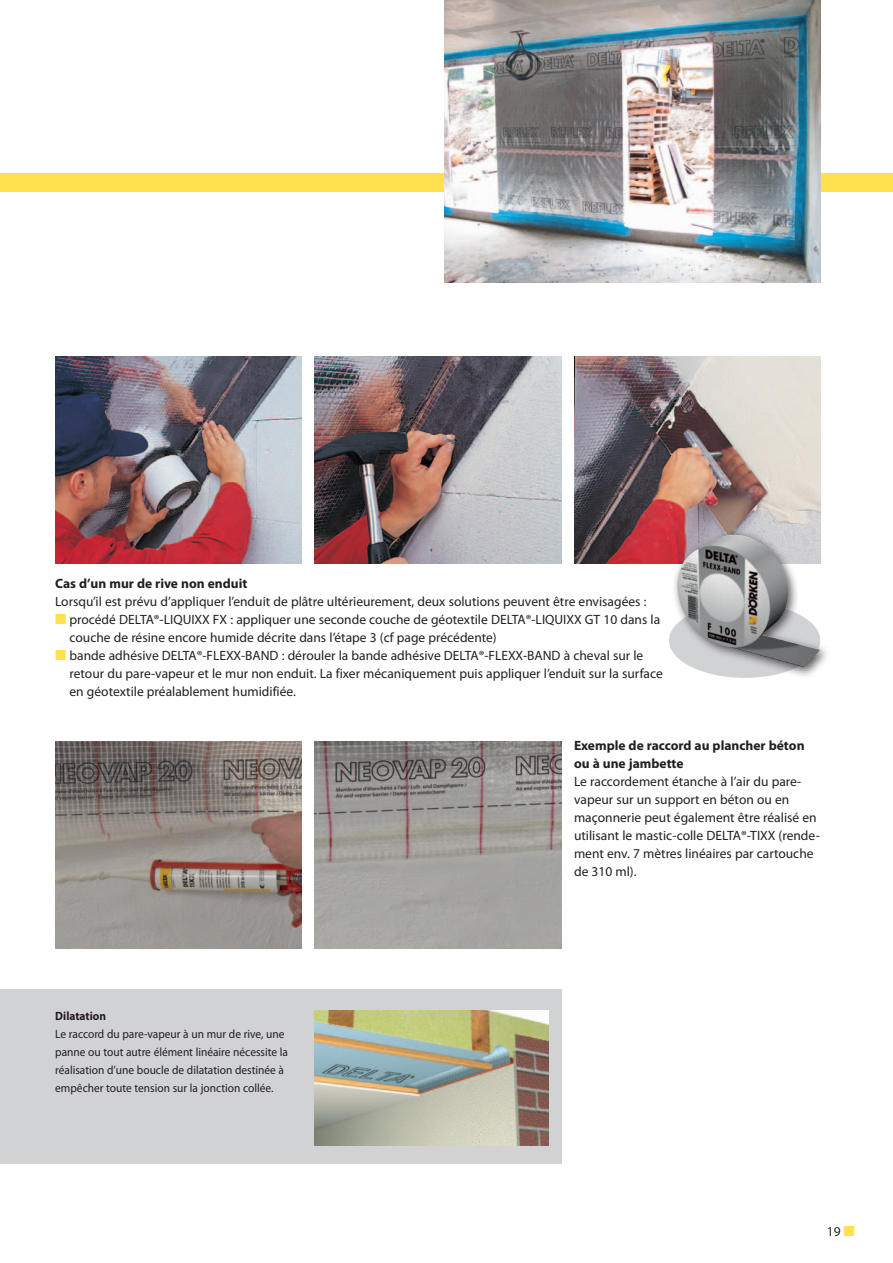
<style>
.page{position:relative;width:893px;height:1263px;background:#fff}
.page>*{position:absolute;margin:0;border:0;box-sizing:border-box;transform-origin:0 0}
.Fliess_9_12_GR{font:13.5px/18px "Myriad Pro Doerken";color:#231f20}
.Fliess_9_12_GR-2{font:700 13.5px/18px "Myriad Pro Doerken";color:#231f20}
.Seitenzahl_9_12_rech{font:13.5px "Myriad Pro Doerken";color:#231f20}
.Fliess_9_12_GR-3{font:12px/18px "Myriad Pro Doerken";color:#231f20;scale:.95 1}
.Fliess_9_12_GR-4{font:700 12px "Myriad Pro Doerken";color:#231f20;scale:.95 1}
.s1{color:#ffe04e}
</style>
<div class="page">
<div style="left:0;top:174px;width:893px;height:18px;background:#ffe04e"></div>
<div style="left:0;top:989px;width:561px;height:175px;background:#d1d2d4"></div>
<img style="left:315px;top:1011px;width:234px;height:135px">
<img style="left:444px;top:0;width:377px;height:282px">
<img style="left:55px;top:742px;width:247px;height:206px">
<img style="left:55px;top:357px;width:247px;height:206px">
<img style="left:315px;top:357px;width:246px;height:206px">
<img style="left:574px;top:357px;width:247px;height:206px">
<img style="left:315px;top:742px;width:246px;height:206px">
<div style="left:671px;top:529px;width:160px;height:149px;background:#231f20;opacity:.75"></div>
<img style="left:677px;top:535px;width:143px;height:132px">
<p class="Fliess_9_12_GR-2" style="left:55px;top:574px;width:194px">Cas d’un mur de rive non enduit</p>
<p class="Fliess_9_12_GR" style="left:55px;top:592px;width:593px">Lorsqu’il est prévu d’appliquer l’enduit de plâtre ultérieurement, deux solutions peuvent être envisagées :</p>
<p class="Fliess_9_12_GR" style="left:70px;top:610px;width:592px;text-indent:-14px"><span class="s1">■</span> procédé DELTA®-LIQUIXX FX : appliquer une seconde couche de géotextile DELTA®-LIQUIXX GT 10 dans la couche de résine encore humide décrite dans l’étape 3 (cf page précédente)</p>
<p class="Fliess_9_12_GR" style="left:70px;top:646px;width:595px;text-indent:-14px"><span class="s1">■</span> bande adhésive DELTA®-FLEXX-BAND : dérouler la bande adhésive DELTA®-FLEXX-BAND à cheval sur le retour du pare-vapeur et le mur non enduit. La fixer mécaniquement puis appliquer l’enduit sur la surface en géotextile préalablement humidifiée.</p>
<p class="Fliess_9_12_GR-2" style="left:574px;top:736px;width:232px">Exemple de raccord au plancher béton ou à une jambette</p>
<p class="Fliess_9_12_GR" style="left:574px;top:772px;width:247px">Le raccordement étanche à l’air du pare&shy;vapeur sur un support en béton ou en maçonnerie peut également être réalisé en utilisant le mastic-colle DELTA®-TIXX (rende&shy;ment env. 7 mètres linéaires par cartouche de 310 ml).</p>
<p class="Fliess_9_12_GR-4" style="left:55px;top:1008px;width:55px">Dilatation</p>
<p class="Fliess_9_12_GR-3" style="left:55px;top:1025px;width:246px">Le raccord du pare-vapeur à un mur de rive, une panne ou tout autre élément linéaire nécessite la réalisation d’une boucle de dilatation destinée à empêcher toute tension sur la jonction collée.</p>
<p class="Seitenzahl_9_12_rech" style="left:827px;top:1223px;width:29px">19 <span class="s1">■</span></p>
</div>
